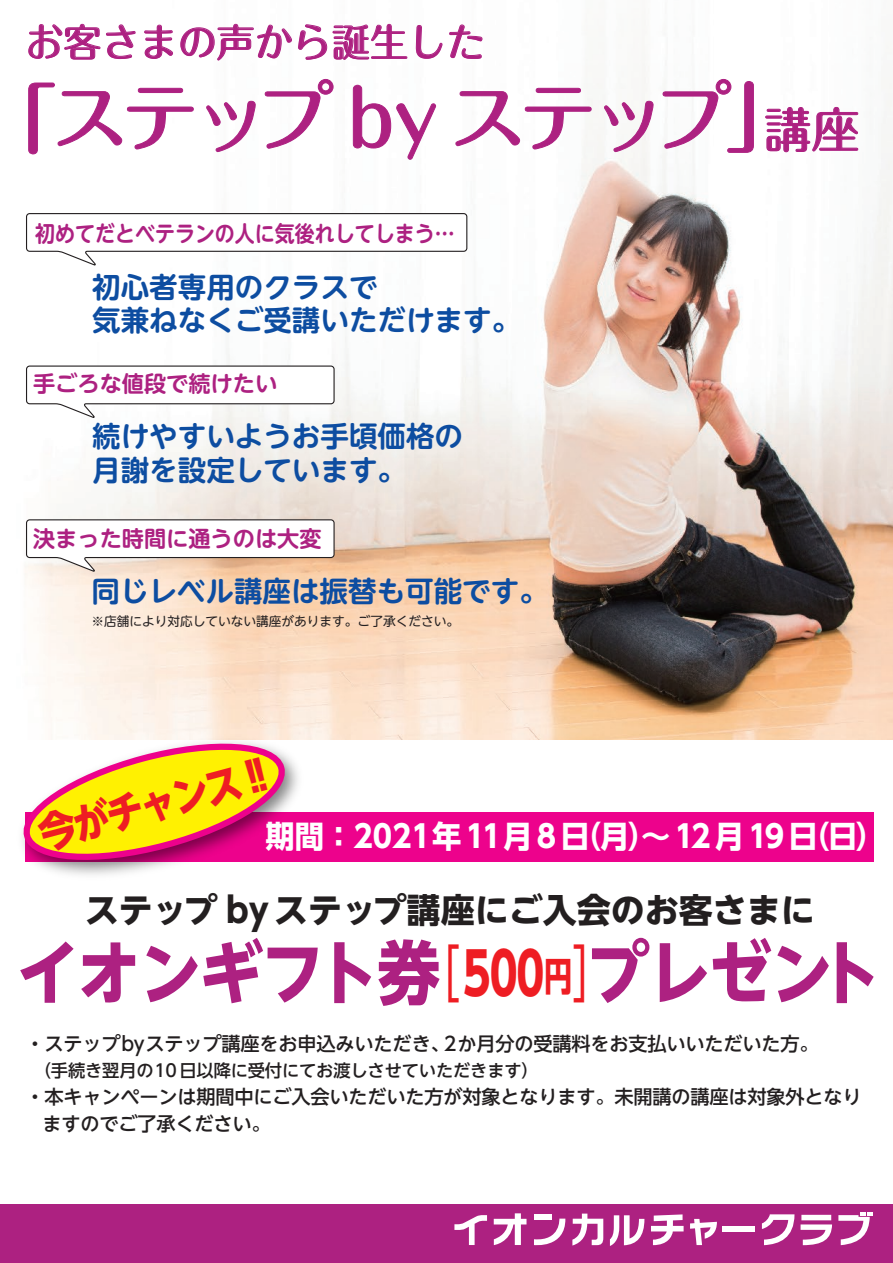
<style>
.page{position:relative;width:893px;height:1263px;background:#fff}
.page>*{position:absolute;margin:0;border:0;box-sizing:border-box;transform-origin:0 0}
.t1{font:500 76.65px "Maru Fo Pro";letter-spacing:-.075em;color:#ad2181}
.t2{font:700 69px "UD Shin Go NT Pro";letter-spacing:-.025em;color:#ad2181;scale:.91 1}
.t3{font:700 58.2px "UD Shin Go NT Pro";color:#ee1d23;scale:.73 1}
.t4{font:700 41.7px "UD Shin Go NT Pro";color:#ee1d23;scale:.9 1}
.t5{font:500 38.4px "Maru Fo Pro";color:#ad2181}
.t6{font:700 34.05px "UD Shin Go NT Pro";color:#231f20}
.t7{font:700 30.9px "UD Shin Go NT Pro";letter-spacing:.05em;color:#fff;scale:.95 1}
.t8{font:700 28.5px/33.3px "UD Shin M Go Pro De";color:#0d4da1}
.t9{font:700 22.2px "UD Shin M Go Pro De";color:#ad2181}
.t10{font:700 22.2px "UD Shin M Go Pro De";color:#ad2181;scale:.9 1}
.t11{font:500 19.2px/26.8px "UD Shin Go NT Pro";letter-spacing:-.01em;color:#231f20}
.t12{font:500 17.25px "UD Shin Go NT Pro";letter-spacing:-.01em;color:#231f20}
.t13{font:12.75px "UD Shin M Go Pro";color:#231f20}
.s1{font-size:48px}
.s2{font-weight:400;font-size:62.85px}
.s3{font-size:38.85px}
</style>
<div class="page">
<img style="left:25px;top:63px;width:868px;height:677px">
<svg style="left:28px;top:23px;width:108px;height:37px"></svg>
<svg style="left:144px;top:24px;width:29px;height:35px"></svg>
<svg style="left:180px;top:23px;width:112px;height:38px"></svg>
<svg style="left:298px;top:23px;width:110px;height:37px"></svg>
<svg style="left:415px;top:25px;width:28px;height:34px"></svg>
<svg style="left:449px;top:24px;width:34px;height:35px"></svg>
<svg style="left:765px;top:106px;width:94px;height:47px"></svg>
<svg style="left:28px;top:82px;width:166px;height:73px"></svg>
<svg style="left:206px;top:100px;width:50px;height:53px"></svg>
<svg style="left:264px;top:78px;width:70px;height:71px"></svg>
<svg style="left:352px;top:84px;width:85px;height:76px"></svg>
<svg style="left:455px;top:87px;width:137px;height:63px"></svg>
<svg style="left:604px;top:100px;width:50px;height:53px"></svg>
<svg style="left:662px;top:78px;width:92px;height:75px"></svg>
<svg style="left:25px;top:519px;width:310px;height:54px"></svg>
<svg style="left:25px;top:365px;width:310px;height:54px"></svg>
<svg style="left:25px;top:212px;width:443px;height:54px"></svg>
<div style="left:25px;top:812px;width:848px;height:50px;background:#ed028c"></div>
<img style="left:25px;top:731px;width:285px;height:144px">
<svg style="left:22px;top:740px;width:267px;height:127px"></svg>
<div style="left:0;top:1204px;width:893px;height:59px;background:#ad2181"></div>
<svg style="left:494px;top:1213px;width:32px;height:32px"></svg>
<svg style="left:454px;top:1215px;width:33px;height:30px"></svg>
<div style="left:534px;top:1214px;width:18px;height:6px;background:#fff"></div>
<svg style="left:534px;top:1218px;width:32px;height:28px"></svg>
<svg style="left:572px;top:1213px;width:31px;height:32px"></svg>
<svg style="left:651px;top:1214px;width:33px;height:31px"></svg>
<svg style="left:610px;top:1215px;width:34px;height:31px"></svg>
<div style="left:723px;top:1226px;width:32px;height:6px;background:#fff"></div>
<svg style="left:690px;top:1219px;width:27px;height:26px"></svg>
<svg style="left:800px;top:1215px;width:32px;height:30px"></svg>
<svg style="left:762px;top:1214px;width:32px;height:31px"></svg>
<svg style="left:838px;top:1212px;width:34px;height:33px"></svg>
<h3 class="t5" style="left:25px;top:12px;width:462px">お客さまの声から誕生した</h3>
<h1 class="t1" style="left:-20px;top:57px;width:881px">「ステップ by ステップ」<span class="s1">講座</span></h1>
<p class="t10" style="left:35px;top:215px;width:467px">初めてだとベテランの人に気後れしてしまう…</p>
<h3 class="t8" style="left:92px;top:269px;width:429px">初心者専用のクラスで<br>気兼ねなくご受講いただけます。</h3>
<p class="t9" style="left:33px;top:366px;width:246px">手ごろな値段で続けたい</p>
<h3 class="t8" style="left:92px;top:418px;width:372px">続けやすいようお手頃価格の月謝を設定しています。</h3>
<p class="t9" style="left:33px;top:520px;width:290px">決まった時間に通うのは大変</p>
<h3 class="t8" style="left:91px;top:573px;width:458px">同じレベル講座は振替も可能です。</h3>
<p class="t13" style="left:91px;top:611px;width:369px">※店舗により対応していない講座があります。ご了承ください。</p>
<h3 class="t4" style="left:31px;top:802px;width:262px;rotate:-15deg">今がチャンス !!</h3>
<h3 class="t7" style="left:266px;top:811px;width:654px">期間：2021年11月8日（月）～12月19日（日）</h3>
<h3 class="t6" style="left:85px;top:882px;width:731px">ステップ byステップ講座にご入会のお客さまに</h3>
<h2 class="t2" style="left:16px;top:916px;width:467px">イオンギフト券</h2>
<h2 class="t2" style="left:586px;top:916px;width:326px">プレゼント</h2>
<h3 class="t3" style="left:444px;top:926px;width:199px"><span class="s2">[</span>500<span class="s3">円</span><span class="s2">]</span></h3>
<p class="t11" style="left:25px;top:1029px;width:795px">・ステップbyステップ講座をお申込みいただき、2か月分の受講料をお支払いいただいた方。</p>
<p class="t12" style="left:34px;top:1056px;width:506px">（手続き翌月の10日以降に受付にてお渡しさせていただきます）</p>
<p class="t11" style="left:43px;top:1083px;width:821px;text-indent:-17px">・本キャンペーンは期間中にご入会いただいた方が対象となります。未開講の講座は対象外となりますのでご了承ください。</p>
</div>
